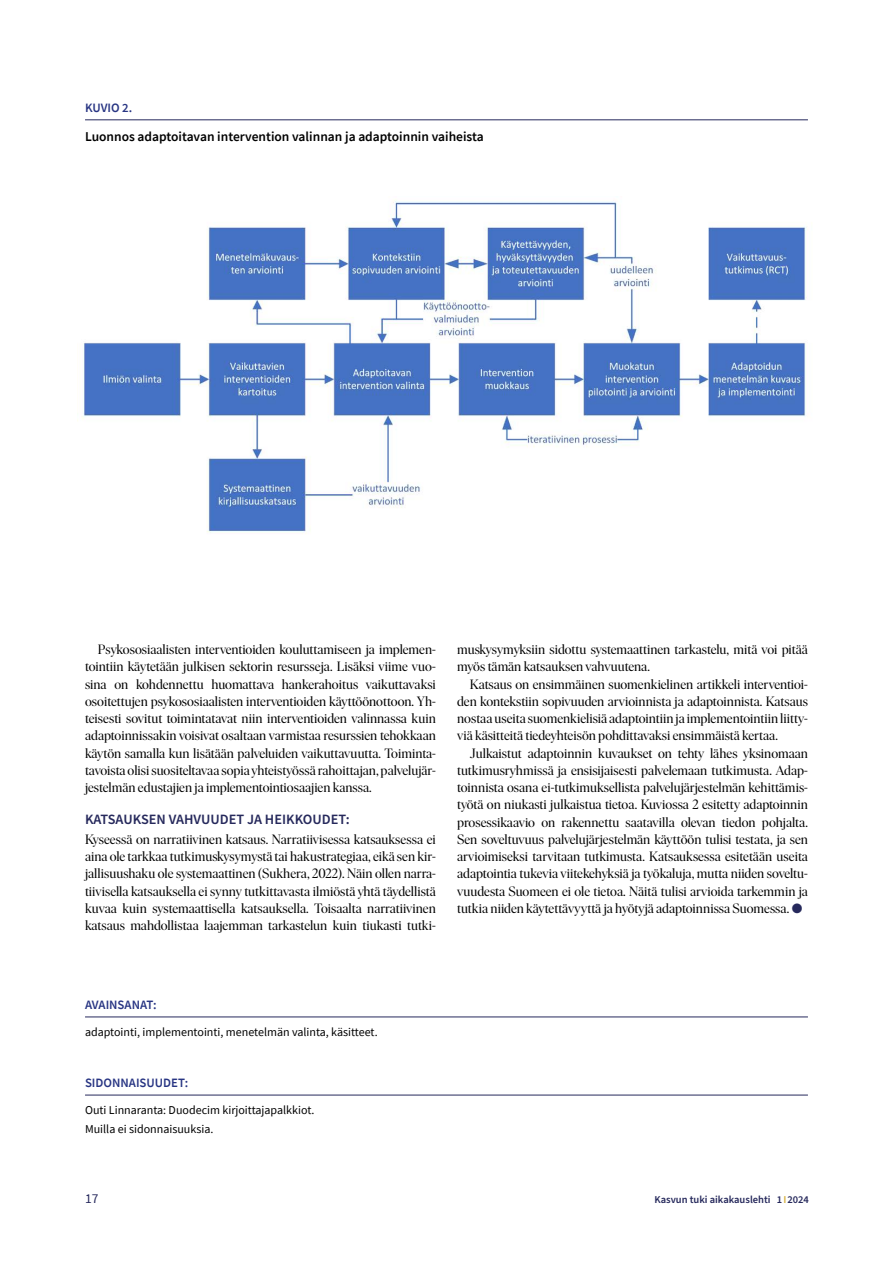
<style>
.page{position:relative;width:893px;height:1263px;background:#fff}
.page>*{position:absolute;margin:0;border:0;box-sizing:border-box;transform-origin:0 0}
.t1{font:600 14.25px "Source Sans Pro";color:#26295c}
.t2{font:13.5px/17.2px "Ivar Display";color:#000;text-align:justify}
.t3{font:600 13.5px "Source Sans Pro";color:#000}
.t4{font:13.5px "Source Sans Pro";color:#26295c}
.t5{font:600 12.75px "Source Sans Pro";color:#283583}
.t6{font:12px/18.6px "Source Sans Pro";color:#000}
.t7{font:600 10.5px "Source Sans Pro";color:#26295c}
.s1{color:#26295c}
.s2{color:#d4ae3b}
</style>
<div class="page">
<hr style="left:85px;top:120px;width:723px;height:1px;background:#26295c">
<img style="left:82px;top:200px;width:725px;height:334px">
<hr style="left:85px;top:1017px;width:723px;height:1px;background:#26295c">
<hr style="left:85px;top:1095px;width:723px;height:1px;background:#26295c">
<p class="t5" style="left:85px;top:99px;width:49px">KUVIO 2.</p>
<p class="t3" style="left:85px;top:127px;width:400px">Luonnos adaptoitavan intervention valinnan ja adaptoinnin vaiheista</p>
<p class="t2" style="left:85px;top:641px;width:352px;text-indent:13px">Psykososiaalisten interventioiden kouluttamiseen ja implemen&shy;tointiin käytetään julkisen sektorin resursseja. Lisäksi viime vuo&shy;sina on kohdennettu huomattava hankerahoitus vaikuttavaksi osoitettujen psykososiaalisten interventioiden käyttöönottoon. Yh&shy;teisesti sovitut toimintatavat niin interventioiden valinnassa kuin adaptoinnissakin voisivat osaltaan varmistaa resurssien tehokkaan käytön samalla kun lisätään palveluiden vaikuttavuutta. Toiminta&shy;tavoista olisi suositeltavaa sopia yhteistyössä rahoittajan, palvelujär&shy;jestelmän edustajien ja implementointiosaajien kanssa.</p>
<p class="t1" style="left:85px;top:809px;width:266px">KATSAUKSEN VAHVUUDET JA HEIKKOUDET:</p>
<p class="t2" style="left:85px;top:831px;width:352px">Kyseessä on narratiivinen katsaus. Narratiivisessa katsauksessa ei aina ole tarkkaa tutkimuskysymystä tai hakustrategiaa, eikä sen kir&shy;jallisuushaku ole systemaattinen (Sukhera, 2022). Näin ollen narra&shy;tiivisella katsauksella ei synny tutkittavasta ilmiöstä yhtä täydellistä kuvaa kuin systemaattisella katsauksella. Toisaalta narratiivinen katsaus mahdollistaa laajemman tarkastelun kuin tiukasti tutki-</p>
<p class="t2" style="left:457px;top:641px;width:352px">muskysymyksiin sidottu systemaattinen tarkastelu, mitä voi pitää myös tämän katsauksen vahvuutena.</p>
<p class="t2" style="left:457px;top:676px;width:352px;text-indent:13px">Katsaus on ensimmäinen suomenkielinen artikkeli interventioi&shy;den kontekstiin sopivuuden arvioinnista ja adaptoinnista. Katsaus nostaa useita suomenkielisiä adaptointiin ja implementointiin liitty&shy;viä käsitteitä tiedeyhteisön pohdittavaksi ensimmäistä kertaa.</p>
<p class="t2" style="left:457px;top:745px;width:352px;text-indent:13px">Julkaistut adaptoinnin kuvaukset on tehty lähes yksinomaan tutkimusryhmissä ja ensisijaisesti palvelemaan tutkimusta. Adap&shy;toinnista osana ei-tutkimuksellista palvelujärjestelmän kehittämis&shy;työtä on niukasti julkaistua tietoa. Kuviossa 2 esitetty adaptoinnin prosessikaavio on rakennettu saatavilla olevan tiedon pohjalta.<br>Sen soveltuvuus palvelujärjestelmän käyttöön tulisi testata, ja sen arvioimiseksi tarvitaan tutkimusta. Katsauksessa esitetään useita adaptointia tukevia viitekehyksiä ja työkaluja, mutta niiden soveltu&shy;vuudesta Suomeen ei ole tietoa. Näitä tulisi arvioida tarkemmin ja tutkia niiden käytettävyyttä ja hyötyjä adaptoinnissa Suomessa. <span class="s1">●</span></p>
<p class="t5" style="left:85px;top:996px;width:73px">AVAINSANAT:</p>
<p class="t6" style="left:85px;top:1022px;width:294px">adaptointi, implementointi, menetelmän valinta, käsitteet.</p>
<p class="t5" style="left:85px;top:1074px;width:105px">SIDONNAISUUDET:</p>
<p class="t6" style="left:85px;top:1101px;width:231px">Outi Linnaranta: Duodecim kirjoittajapalkkiot.<br>Muilla ei sidonnaisuuksia.</p>
<p class="t4" style="left:85px;top:1190px;width:15px">17</p>
<p class="t7" style="left:654px;top:1193px;width:156px">Kasvun tuki aikakauslehti 1 <span class="s2">I</span>2024</p>
</div>
